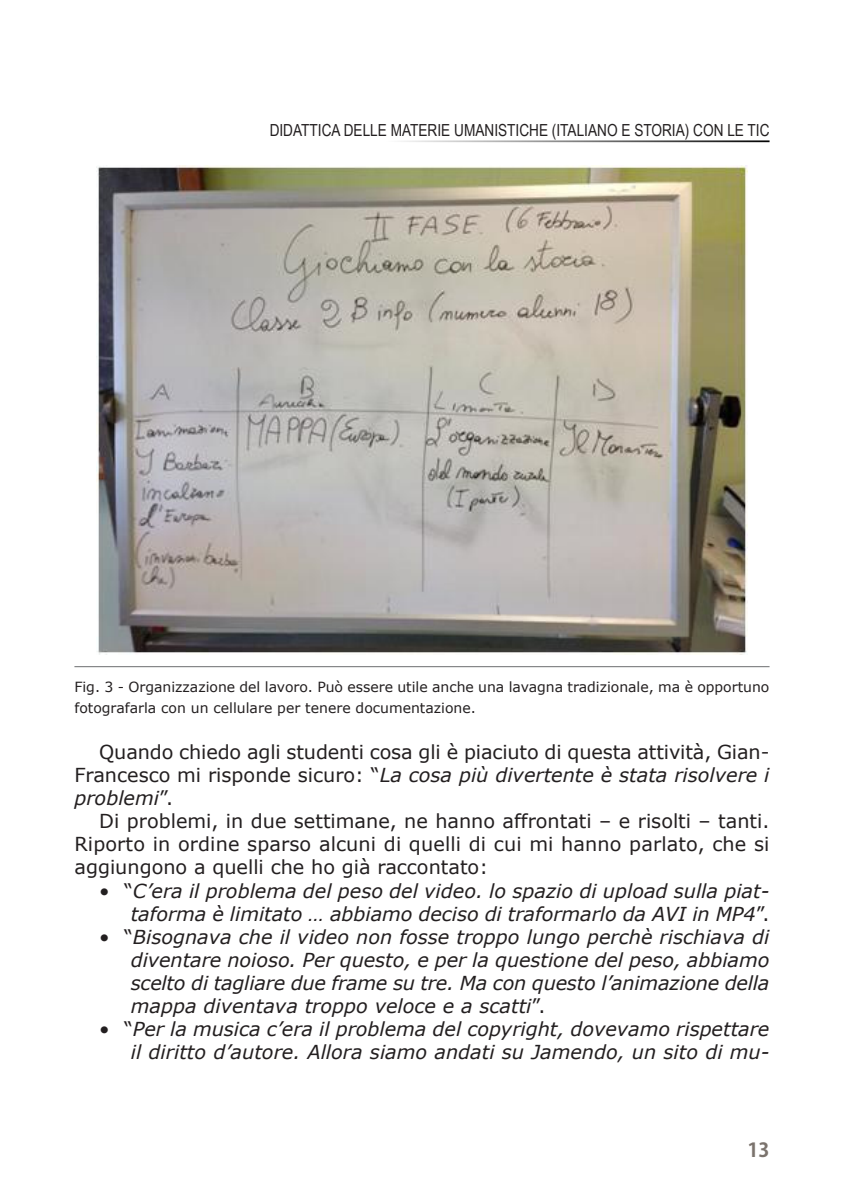
<style>
.page{position:relative;width:844px;height:1191px;background:#fff}
.page>*{position:absolute;margin:0;border:0;box-sizing:border-box;transform-origin:0 0}
.t1{font:italic 19.25px/23.1px "Verdana";color:#231f20;text-align:right}
.TESTO_BRICKS{font:19.25px/23.1px "Verdana";letter-spacing:-.005em;color:#231f20;text-align:justify}
.t2{font:700 19.25px "Koz Go Pr 6 N";color:#7b736d}
.t3{font:16.62px "Arial Narrow";color:#231f20}
.FIG_BRICKS{font:14px/21px "Verdana";color:#231f20}
.s1{font-style:italic}
.s2{font-style:normal}
</style>
<div class="page">
<hr style="left:384px;top:140px;width:385px;height:2px;background:#000">
<hr style="left:74px;top:666px;width:695px;height:1px;background:#6c6d70">
<img style="left:97px;top:165px;width:649px;height:489px">
<p class="t3" style="left:269px;top:118px;width:501px">DIDATTICA DELLE MATERIE UMANISTICHE (ITALIANO E STORIA) CON LE TIC</p>
<p class="FIG_BRICKS" style="left:74px;top:676px;width:696px">Fig. 3 - Organizzazione del lavoro. Può essere utile anche una lavagna tradizionale, ma è opportuno fotografarla con un cellulare per tenere documentazione.</p>
<p class="TESTO_BRICKS" style="left:74px;top:740px;width:696px;text-indent:25px">Quando chiedo agli studenti cosa gli è piaciuto di questa attività, Gian-Francesco mi risponde sicuro: “<span class="s1">La cosa più divertente è stata risolvere i problemi</span>”.</p>
<p class="TESTO_BRICKS" style="left:74px;top:809px;width:696px;text-indent:25px">Di problemi, in due settimane, ne hanno affrontati – e risolti – tanti.<br>Riporto in ordine sparso alcuni di quelli di cui mi hanno parlato, che si aggiungono a quelli che ho già raccontato:</p>
<p class="t1" style="left:99px;top:878px;width:671px"><span class="s2">• “</span>C’era il problema del peso del video. lo spazio di upload sulla piat&shy;taforma è limitato … abbiamo deciso di traformarlo da AVI in MP4<span class="s2">”.</span></p>
<p class="t1" style="left:131px;top:925px;width:640px;text-align:justify;text-indent:-32px"><span class="s2">• “</span>Bisognava che il video non fosse troppo lungo perchè rischiava di diventare noioso. Per questo, e per la questione del peso, abbiamo scelto di tagliare due frame su tre. Ma con questo l’animazione della mappa diventava troppo veloce e a scatti<span class="s2">”.</span></p>
<p class="t1" style="left:99px;top:1017px;width:671px"><span class="s2">• “</span>Per la musica c’era il problema del copyright, dovevamo rispettare il diritto d’autore. Allora siamo andati su Jamendo, un sito di mu-</p>
<p class="t2" style="left:747px;top:1138px;width:24px">13</p>
</div>
